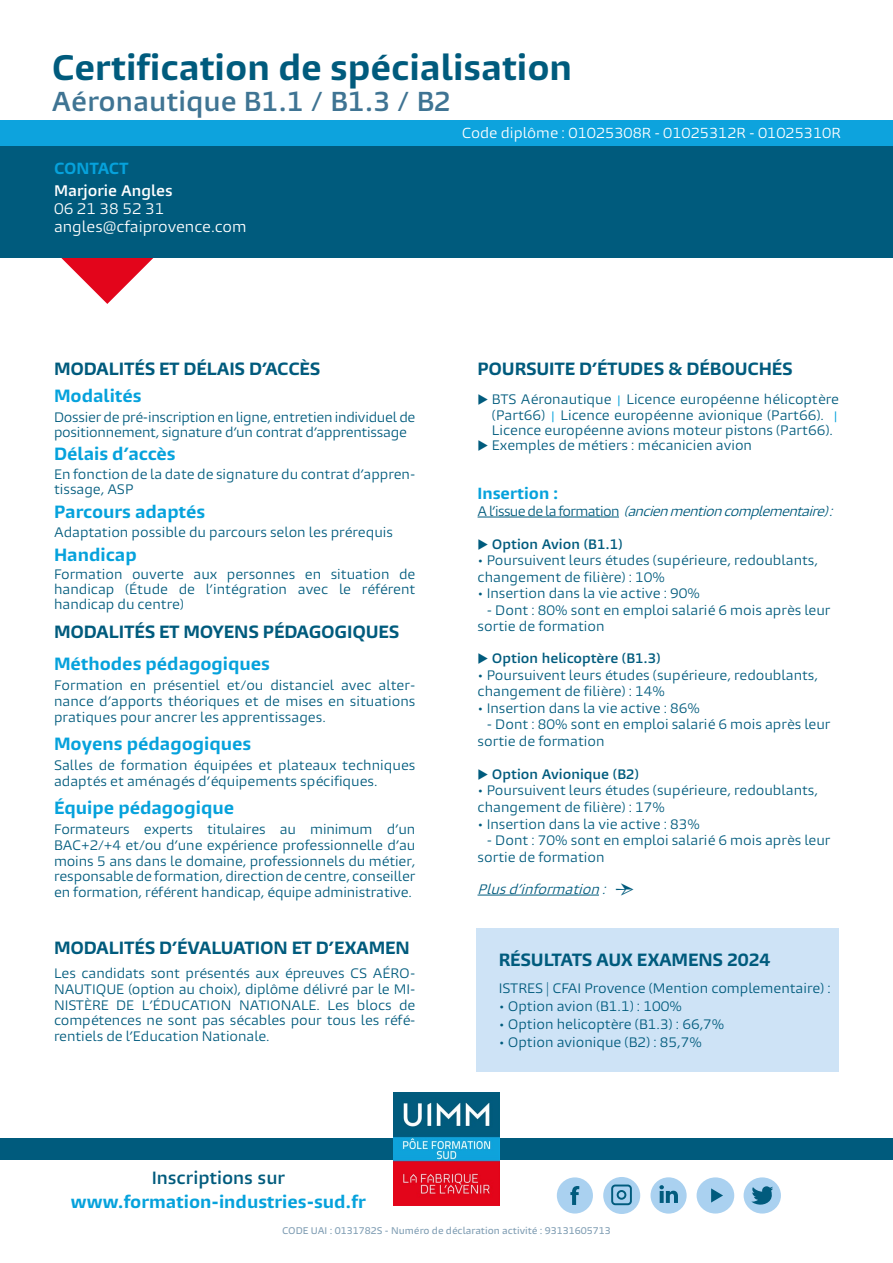
<style>
.page{position:relative;width:893px;height:1263px;background:#fff}
.page>*{position:absolute;margin:0;border:0;box-sizing:border-box;transform-origin:0 0}
.t1{font:700 33px "Burlingame Pro";color:#005b7d}
.t2{font:600 25.5px "Burlingame Pro";color:#3f7493}
.t3{font:21px "Minion Pro";color:#005b7d}
.t4{font:700 16.5px "Burlingame Pro";letter-spacing:-.01em;color:#005b7d}
.t5{font:700 16.5px "Burlingame Pro";color:#06a2dc}
.t6{font:600 16.5px "Burlingame Pro";color:#005b7d}
.t7{font:700 15px "Burlingame Pro";color:#06a2dc}
.t8{font:14.25px/18px "Burlingame Pro";color:#fff}
.t9{font:600 14.25px "Burlingame Pro";color:#fff}
.t10{font:13.5px "Burlingame Pro";color:#fff}
.t11{font:12.75px/15.8px "Burlingame Pro";color:#005b7d}
.t12{font:12.75px/15px "Burlingame Pro";letter-spacing:-.02em;color:#005b7d}
.t13{font:italic 12.75px "Burlingame Pro";color:#005b7d}
.t14{font:600 12.75px "Burlingame Pro";color:#005b7d}
.t15{font:500 9px "Burlingame Pro";color:#7f9db3}
.s1{font-family:"Franklin Gothic";color:#06a2dc}
.s2{font-style:normal}
</style>
<div class="page">
<div style="left:476px;top:928px;width:363px;height:143px;background:#cee3f6"></div>
<svg style="left:61px;top:257px;width:93px;height:47px"></svg>
<div style="left:0;top:1138px;width:893px;height:22px;background:#005b7d"></div>
<div style="left:0;top:146px;width:893px;height:111px;background:#005b7d"></div>
<img style="left:394px;top:1093px;width:105px;height:112px">
<div style="left:0;top:121px;width:893px;height:25px;background:#0da3dd"></div>
<hr style="left:477px;top:517px;width:142px;height:1px;background:#005b7d">
<hr style="left:477px;top:895px;width:122px;height:1px;background:#005b7d">
<div style="left:557px;top:1177px;width:36px;height:36px;background:#aad1f0;border-radius:50%"></div>
<svg style="left:570px;top:1186px;width:9px;height:19px"></svg>
<div style="left:650px;top:1177px;width:37px;height:36px;background:#aad1f0;border-radius:50%"></div>
<svg style="left:659px;top:1185px;width:19px;height:18px"></svg>
<div style="left:744px;top:1177px;width:37px;height:36px;background:#aad1f0;border-radius:50%"></div>
<svg style="left:751px;top:1186px;width:22px;height:19px"></svg>
<div style="left:603px;top:1177px;width:37px;height:37px;background:#aad1f0;border-radius:50%"></div>
<svg style="left:611px;top:1184px;width:21px;height:22px"></svg>
<div style="left:697px;top:1177px;width:37px;height:36px;background:#aad1f0;border-radius:50%"></div>
<svg style="left:711px;top:1188px;width:12px;height:14px"></svg>
<h1 class="t1" style="left:52px;top:47px;width:522px">Certification de spécialisation</h1>
<h2 class="t2" style="left:52px;top:86px;width:401px">Aéronautique B1.1 / B1.3 / B2</h2>
<p class="t7" style="left:54px;top:159px;width:76px">CONTACT</p>
<p class="t9" style="left:54px;top:182px;width:120px">Marjorie Angles</p>
<p class="t8" style="left:54px;top:200px;width:194px">06 21 38 52 31 angles@cfaiprovence.com</p>
<p class="t10" style="left:462px;top:125px;width:380px">Code diplôme : 01025308R - 01025312R - 01025310R</p>
<p class="t4" style="left:54px;top:358px;width:268px">MODALITÉS ET DÉLAIS D’ACCÈS</p>
<p class="t5" style="left:54px;top:386px;width:89px">Modalités</p>
<p class="t12" style="left:54px;top:410px;width:363px">Dossier de pré-inscription en ligne, entretien individuel de positionnement, signature d’un contrat d’apprentissage</p>
<p class="t5" style="left:54px;top:444px;width:123px">Délais d’accès</p>
<p class="t11" style="left:54px;top:467px;width:363px;line-height:15px">En fonction de la date de signature du contrat d’appren&shy;tissage, ASP</p>
<p class="t5" style="left:54px;top:501px;width:153px">Parcours adaptés</p>
<p class="t11" style="left:54px;top:525px;width:340px">Adaptation possible du parcours selon les prérequis</p>
<p class="t5" style="left:54px;top:544px;width:84px">Handicap</p>
<p class="t11" style="left:54px;top:567px;width:363px;line-height:14.2px">Formation ouverte aux personnes en situation de handicap (Étude de l’intégration avec le référent</p>
<p class="t11" style="left:54px;top:597px;width:132px">handicap du centre)</p>
<p class="t4" style="left:54px;top:621px;width:347px">MODALITÉS ET MOYENS PÉDAGOGIQUES</p>
<p class="t5" style="left:54px;top:653px;width:218px">Méthodes pédagogiques</p>
<p class="t11" style="left:54px;top:678px;width:363px;text-align:justify">Formation en présentiel et/ou distanciel avec alter&shy;nance d’apports théoriques et de mises en situations pratiques pour ancrer les apprentissages.</p>
<p class="t5" style="left:54px;top:733px;width:199px">Moyens pédagogiques</p>
<p class="t11" style="left:54px;top:757px;width:363px">Salles de formation équipées et plateaux techniques adaptés et aménagés d’équipements spécifiques.</p>
<p class="t5" style="left:54px;top:797px;width:182px">Équipe pédagogique</p>
<p class="t11" style="left:54px;top:821px;width:363px;text-align:justify">Formateurs experts titulaires au minimum d’un BAC+2/+4 et/ou d’une expérience professionnelle d’au moins 5 ans dans le domaine, professionnels du métier, responsable de formation, direction de centre, conseiller en formation, référent handicap, équipe administrative.</p>
<p class="t4" style="left:54px;top:937px;width:357px">MODALITÉS D’ÉVALUATION ET D’EXAMEN</p>
<p class="t11" style="left:54px;top:965px;width:363px;text-align:justify">Les candidats sont présentés aux épreuves CS AÉRO-NAUTIQUE (option au choix), diplôme délivré par le MI-NISTÈRE DE L’ÉDUCATION NATIONALE. Les blocs de compétences ne sont pas sécables pour tous les réfé&shy;rentiels de l’Education Nationale.</p>
<p class="t6" style="left:152px;top:1167px;width:135px">Inscriptions sur</p>
<p class="t5" style="left:71px;top:1191px;width:297px">www.formation-industries-sud.fr</p>
<p class="t4" style="left:477px;top:359px;width:317px">POURSUITE D’ÉTUDES &amp; DÉBOUCHÉS</p>
<p class="t11" style="left:492px;top:392px;width:349px;line-height:15.3px;text-align:justify;text-indent:-14px">◆ BTS Aéronautique <span class="s1">|</span> Licence européenne hélicoptère (Part66) <span class="s1">|</span> Licence européenne avionique (Part66). <span class="s1">| </span>Licence européenne avions moteur pistons (Part66).</p>
<p class="t11" style="left:478px;top:438px;width:276px">◆ Exemples de métiers : mécanicien avion</p>
<p class="t7" style="left:477px;top:484px;width:82px">Insertion :</p>
<p class="t13" style="left:477px;top:503px;width:361px"><span class="s2">A l’ i s s u e d e l a fo r m a t i o n</span> (ancienmentioncomplementaire):</p>
<p class="t14" style="left:477px;top:536px;width:147px">◆ Option Avion (B1.1)</p>
<p class="t11" style="left:477px;top:552px;width:342px;line-height:16.5px">• Poursuivent leurs études (supérieure, redoublants, changement de filière) : 10%</p>
<p class="t11" style="left:477px;top:586px;width:224px">• Insertion dans la vie active : 90%</p>
<p class="t11" style="left:477px;top:602px;width:354px;line-height:16.5px;text-indent:9px">- Dont : 80% sont en emploi salarié 6 mois après leur sortie de formation</p>
<p class="t14" style="left:477px;top:651px;width:185px">◆ Option helicoptère (B1.3)</p>
<p class="t11" style="left:477px;top:667px;width:342px;line-height:16.5px">• Poursuivent leurs études (supérieure, redoublants, changement de filière) : 14%</p>
<p class="t11" style="left:477px;top:700px;width:224px">• Insertion dans la vie active : 86%</p>
<p class="t11" style="left:477px;top:716px;width:354px;line-height:16.5px;text-indent:9px">- Dont : 80% sont en emploi salarié 6 mois après leur sortie de formation</p>
<p class="t14" style="left:477px;top:766px;width:163px">◆ Option Avionique (B2)</p>
<p class="t11" style="left:477px;top:782px;width:342px;line-height:16.5px">• Poursuivent leurs études (supérieure, redoublants, changement de filière) : 17%</p>
<p class="t11" style="left:477px;top:816px;width:224px">• Insertion dans la vie active : 83%</p>
<p class="t11" style="left:477px;top:832px;width:354px;line-height:16.5px;text-indent:9px">- Dont : 70% sont en emploi salarié 6 mois après leur sortie de formation</p>
<p class="t13" style="left:477px;top:881px;width:134px">Plusd’information :</p>
<h3 class="t3" style="left:615px;top:874px;width:20px">→</h3>
<p class="t4" style="left:499px;top:949px;width:273px">RÉSULTATS AUX EXAMENS 2024</p>
<p class="t11" style="left:499px;top:980px;width:334px">ISTRES | CFAI Provence (Mention complementaire) :</p>
<p class="t11" style="left:499px;top:998px;width:185px">• Option avion (B1.1) : 100%</p>
<p class="t11" style="left:499px;top:1016px;width:227px">• Option helicoptère (B1.3) : 66,7%</p>
<p class="t11" style="left:499px;top:1034px;width:205px">• Option avionique (B2) : 85,7%</p>
<p class="t15" style="left:282px;top:1225px;width:330px">CODE UAI : 0131782S - Numéro de déclaration activité : 93131605713</p>
</div>
